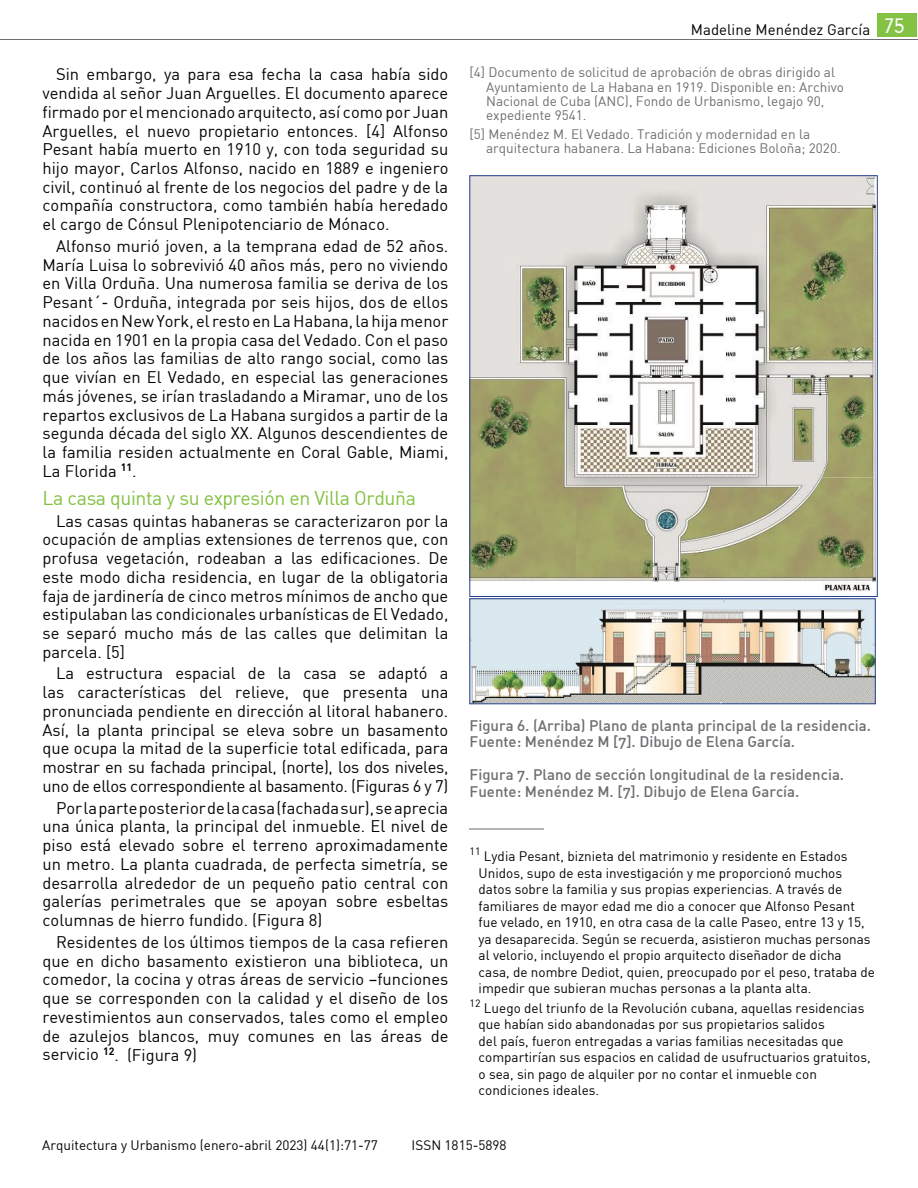
<style>
.page{position:relative;width:918px;height:1188px;background:#fff}
.page>*{position:absolute;margin:0;border:0;box-sizing:border-box;transform-origin:0 0}
.t1{font:19.5px "DIN";letter-spacing:-.02em;color:#82c140}
.t2{font:16.5px/18.8px "DIN";color:#040503;text-align:justify}
.t3{font:15px/16.5px "DIN Medium Alternate";color:#6d6e71}
.t4{font:15px "DIN";color:#040503}
.t5{font:13.5px/16.5px "DIN";color:#040503}
.t6{font:13.5px/14.2px "DIN";color:#6d6e71}
</style>
<div class="page">
<div style="left:878px;top:14px;width:39px;height:23px;background:#84c243"></div>
<hr style="left:0;top:40px;width:918px;height:1px;background:#6f6f72">
<img style="left:472px;top:178px;width:403px;height:414px">
<img style="left:472px;top:601px;width:401px;height:101px">
<div style="left:470px;top:599px;width:405px;height:105px;border:1px solid #24418f"></div>
<hr style="left:470px;top:828px;width:74px;height:1px;background:#b4b5b5">
<p class="t2" style="left:43px;top:65px;width:407px;text-indent:13px">Sin embargo, ya para esa fecha la casa había sido vendida al señor Juan Arguelles. El documento aparece firmado por el mencionado arquitecto, así como por Juan Arguelles, el nuevo propietario entonces. [4] Alfonso Pesant había muerto en 1910 y, con toda seguridad su hijo mayor, Carlos Alfonso, nacido en 1889 e ingeniero civil, continuó al frente de los negocios del padre y de la compañía constructora, como también había heredado el cargo de Cónsul Plenipotenciario de Mónaco.</p>
<p class="t2" style="left:43px;top:236px;width:407px;text-indent:13px">Alfonso murió joven, a la temprana edad de 52 años.<br>María Luisa lo sobrevivió 40 años más, pero no viviendo en Villa Orduña. Una numerosa familia se deriva de los Pesant´- Orduña, integrada por seis hijos, dos de ellos nacidos en New York, el resto en La Habana, la hija menor nacida en 1901 en la propia casa del Vedado. Con el paso de los años las familias de alto rango social, como las que vivían en El Vedado, en especial las generaciones más jóvenes, se irían trasladando a Miramar, uno de los repartos exclusivos de La Habana surgidos a partir de la segunda década del siglo XX. Algunos descendientes de la familia residen actualmente en Coral Gable, Miami, La Florida <sup>11</sup>.</p>
<p class="t1" style="left:43px;top:486px;width:375px">La casa quinta y su expresión en Villa Orduña</p>
<p class="t2" style="left:43px;top:511px;width:407px;text-indent:13px">Las casas quintas habaneras se caracterizaron por la ocupación de amplias extensiones de terrenos que, con profusa vegetación, rodeaban a las edificaciones. De este modo dicha residencia, en lugar de la obligatoria faja de jardinería de cinco metros mínimos de ancho que estipulaban las condicionales urbanísticas de El Vedado, se separó mucho más de las calles que delimitan la parcela. [5]</p>
<p class="t2" style="left:43px;top:664px;width:407px;text-indent:13px">La estructura espacial de la casa se adaptó a las características del relieve, que presenta una pronunciada pendiente en dirección al litoral habanero.<br>Así, la planta principal se eleva sobre un basamento que ocupa la mitad de la superficie total edificada, para mostrar en su fachada principal, (norte), los dos niveles, uno de ellos correspondiente al basamento. (Figuras 6 y 7)</p>
<p class="t2" style="left:43px;top:798px;width:407px;text-indent:13px">Por la parte posterior de la casa (fachada sur), se aprecia una única planta, la principal del inmueble. El nivel de piso está elevado sobre el terreno aproximadamente un metro. La planta cuadrada, de perfecta simetría, se desarrolla alrededor de un pequeño patio central con galerías perimetrales que se apoyan sobre esbeltas columnas de hierro fundido. (Figura 8)</p>
<p class="t2" style="left:43px;top:932px;width:407px;text-indent:13px">Residentes de los últimos tiempos de la casa refieren que en dicho basamento existieron una biblioteca, un comedor, la cocina y otras áreas de servicio –funciones que se corresponden con la calidad y el diseño de los revestimientos aun conservados, tales como el empleo de azulejos blancos, muy comunes en las áreas de servicio <sup>12</sup>. (Figura 9)</p>
<p class="t4" style="left:691px;top:20px;width:215px">Madeline Menéndez García <sup>75</sup></p>
<p class="t6" style="left:486px;top:65px;width:359px;text-indent:-16px">[4] Documento de solicitud de aprobación de obras dirigido al Ayuntamiento de La Habana en 1919. Disponible en: Archivo Nacional de Cuba (ANC), Fondo de Urbanismo, legajo 90, expediente 9541.</p>
<p class="t6" style="left:486px;top:126px;width:356px;text-indent:-16px">[5] Menéndez M. El Vedado. Tradición y modernidad en la arquitectura habanera. La Habana: Ediciones Boloña; 2020.</p>
<p class="t3" style="left:470px;top:717px;width:403px">Figura 6. (Arriba) Plano de planta principal de la residencia.<br>Fuente: Menéndez M [7]. Dibujo de Elena García.</p>
<p class="t3" style="left:470px;top:766px;width:376px">Figura 7. Plano de sección longitudinal de la residencia.<br>Fuente: Menéndez M. [7]. Dibujo de Elena García.</p>
<p class="t5" style="left:479px;top:848px;width:398px;text-indent:-9px"><sup>11</sup> Lydia Pesant, biznieta del matrimonio y residente en Estados Unidos, supo de esta investigación y me proporcionó muchos datos sobre la familia y sus propias experiencias. A través de familiares de mayor edad me dio a conocer que Alfonso Pesant fue velado, en 1910, en otra casa de la calle Paseo, entre 13 y 15, ya desaparecida. Según se recuerda, asistieron muchas personas al velorio, incluyendo el propio arquitecto diseñador de dicha casa, de nombre Dediot, quien, preocupado por el peso, trataba de impedir que subieran muchas personas a la planta alta.</p>
<p class="t5" style="left:479px;top:1000px;width:393px;text-indent:-9px"><sup>12</sup> Luego del triunfo de la Revolución cubana, aquellas residencias que habían sido abandonadas por sus propietarios salidos<br>del país, fueron entregadas a varias familias necesitadas que compartirían sus espacios en calidad de usufructuarios gratuitos, o sea, sin pago de alquiler por no contar el inmueble con condiciones ideales.</p>
<p class="t5" style="left:42px;top:1137px;width:337px">Arquitectura y Urbanismo (enero-abril 2023) 44(1):71-77</p>
<p class="t5" style="left:412px;top:1137px;width:97px">ISSN 1815-5898</p>
</div>
